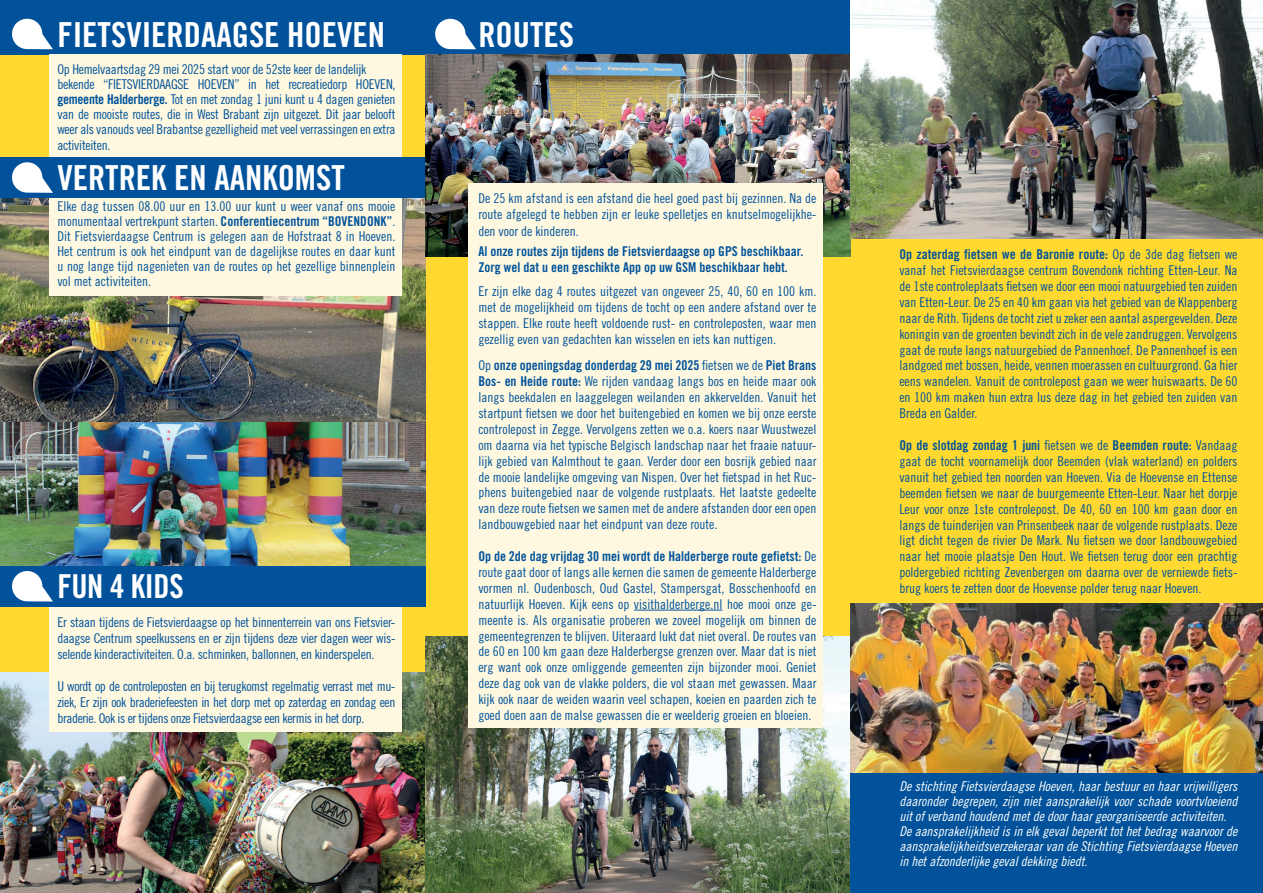
<style>
.page{position:relative;width:1263px;height:893px;background:#ffd930}
.page>*{position:absolute;margin:0;border:0;box-sizing:border-box;transform-origin:0 0}
.t1{font:34.5px "Trade Gothic Bold Cond Twenty";color:#fff}
.t2{font:33px "Trade Gothic Bold Cond Twenty";letter-spacing:-.01em;color:#fff}
.t3{font:13.5px/15.9px "Trade Gothic LT Std Cn 18";letter-spacing:-.02em;color:#01529a;text-align:justify}
.t4{font:13.5px/15px "Trade Gothic LT Std Cn 18 Obl";color:#fff}
.t5{font:13.5px/16.2px "Trade Gothic Bold Cond Twenty";color:#01529a}
.s1{font-family:"Trade Gothic Bold Cond Twenty"}
.s2{font-family:"Trade Gothic LT Std Cn 18"}
</style>
<div class="page">
<img style="left:0;top:198px;width:425px;height:368px">
<div style="left:0;top:0;width:425px;height:54px;background:#01529a"></div>
<div style="left:49px;top:54px;width:353px;height:242px;background:#fef8e0"></div>
<div style="left:0;top:157px;width:425px;height:41px;background:#01529a"></div>
<img style="left:0;top:672px;width:425px;height:220px">
<img style="left:0;top:892px;width:425px;height:1px">
<div style="left:49px;top:604px;width:353px;height:127px;background:#fef8e0"></div>
<div style="left:0;top:566px;width:425px;height:40px;background:#01529a"></div>
<div style="left:425px;top:0;width:425px;height:54px;background:#01529a"></div>
<svg style="left:12px;top:19px;width:41px;height:30px"></svg>
<svg style="left:12px;top:162px;width:41px;height:31px"></svg>
<svg style="left:12px;top:571px;width:41px;height:30px"></svg>
<svg style="left:435px;top:19px;width:41px;height:30px"></svg>
<img style="left:425px;top:54px;width:425px;height:202px">
<img style="left:425px;top:637px;width:425px;height:256px">
<img style="left:850px;top:0;width:413px;height:238px">
<img style="left:850px;top:604px;width:413px;height:170px">
<div style="left:468px;top:184px;width:355px;height:544px;background:#fef8e0"></div>
<hr style="left:634px;top:610px;width:88px;height:1px;background:#01529a">
<div style="left:850px;top:774px;width:413px;height:119px;background:#01529a"></div>
<h1 class="t1" style="left:57px;top:13px;width:329px">FIETSVIERDAAGSE HOEVEN</h1>
<p class="t3" style="left:57px;top:61px;width:340px;line-height:15.3px;text-align:left">Op Hemelvaartsdag 29 mei 2025 start voor de 52ste keer de landelijk bekende “FIETSVIERDAAGSE HOEVEN” in het recreatiedorp HOEVEN, <span class="s1">gemeente Halderberge.</span> Tot en met zondag 1 juni kunt u 4 dagen genieten van de mooiste routes, die in West Brabant zijn uitgezet. Dit jaar belooft weer als vanouds veel Brabantse gezelligheid met veel verrassingen en extra activiteiten.</p>
<h1 class="t1" style="left:57px;top:157px;width:289px">VERTREK EN AANKOMST</h1>
<p class="t3" style="left:57px;top:199px;width:340px;line-height:15px">Elke dag tussen 08.00 uur en 13.00 uur kunt u weer vanaf ons mooie monumentaal vertrekpunt starten. <span class="s1">Conferentiecentrum “BOVENDONK”</span>.<br>Dit Fietsvierdaagse Centrum is gelegen aan de Hofstraat 8 in Hoeven.<br>Het centrum is ook het eindpunt van de dagelijkse routes en daar kunt u nog lange tijd nagenieten van de routes op het gezellige binnenplein vol met activiteiten.</p>
<h2 class="t2" style="left:57px;top:566px;width:128px">FUN 4 KIDS</h2>
<p class="t3" style="left:57px;top:613px;width:340px">Er staan tijdens de Fietsvierdaagse op het binnenterrein van ons Fietsvier&shy;daagse Centrum speelkussens en er zijn tijdens deze vier dagen weer wis&shy;selende kinderactiviteiten. O.a. schminken, ballonnen, en kinderspelen.</p>
<p class="t3" style="left:57px;top:678px;width:340px">U wordt op de controleposten en bij terugkomst regelmatig verrast met mu&shy;ziek, Er zijn ook braderiefeesten in het dorp met op zaterdag en zondag een braderie. Ook is er tijdens onze Fietsvierdaagse een kermis in het dorp.</p>
<h1 class="t1" style="left:478px;top:14px;width:97px">ROUTES</h1>
<p class="t3" style="left:478px;top:190px;width:340px">De 25 km afstand is een afstand die heel goed past bij gezinnen. Na de route afgelegd te hebben zijn er leuke spelletjes en knutselmogelijkhe&shy;den voor de kinderen.</p>
<p class="t5" style="left:478px;top:243px;width:327px">Al onze routes zijn tijdens de Fietsvierdaagse op GPS beschikbaar.<br>Zorg wel dat u een geschikte App op uw GSM beschikbaar hebt.</p>
<p class="t3" style="left:478px;top:282px;width:340px">Er zijn elke dag 4 routes uitgezet van ongeveer 25, 40, 60 en 100 km. met de mogelijkheid om tijdens de tocht op een andere afstand over te stappen. Elke route heeft voldoende rust- en controleposten, waar men gezellig even van gedachten kan wisselen en iets kan nuttigen.</p>
<p class="t5" style="left:478px;top:357px;width:340px"><span class="s2">Op</span> onze openingsdag donderdag 29 mei 2025 <span class="s2">fietsen we de</span> Piet Brans</p>
<p class="t3" style="left:478px;top:373px;width:340px"><span class="s1">Bos- en Heide route:</span> We rijden vandaag langs bos en heide maar ook langs beekdalen en laaggelegen weilanden en akkervelden. Vanuit het startpunt fietsen we door het buitengebied en komen we bij onze eerste controlepost in Zegge. Vervolgens zetten we o.a. koers naar Wuustwezel om daarna via het typische Belgisch landschap naar het fraaie natuur&shy;lijk gebied van Kalmthout te gaan. Verder door een bosrijk gebied naar de mooie landelijke omgeving van Nispen. Over het fietspad in het Ruc&shy;phens buitengebied naar de volgende rustplaats. Het laatste gedeelte van deze route fietsen we samen met de andere afstanden door een open landbouwgebied naar het eindpunt van deze route.</p>
<p class="t5" style="left:478px;top:548px;width:340px">Op de 2de dag vrijdag 30 mei wordt de Halderberge route gefietst: <span class="s2">De</span></p>
<p class="t3" style="left:478px;top:564px;width:340px">route gaat door of langs alle kernen die samen de gemeente Halderberge vormen nl. Oudenbosch, Oud Gastel, Stampersgat, Bosschenhoofd en natuurlijk Hoeven. Kijk eens op visithalderberge.nl hoe mooi onze ge&shy;meente is. Als organisatie proberen we zoveel mogelijk om binnen de gemeentegrenzen te blijven. Uiteraard lukt dat niet overal. De routes van de 60 en 100 km gaan deze Halderbergse grenzen over. Maar dat is niet erg want ook onze omliggende gemeenten zijn bijzonder mooi. Geniet deze dag ook van de vlakke polders, die vol staan met gewassen. Maar kijk ook naar de weiden waarin veel schapen, koeien en paarden zich te goed doen aan de malse gewassen die er weelderig groeien en bloeien.</p>
<p class="t5" style="left:899px;top:246px;width:340px">Op zaterdag fietsen we de Baronie route: <span class="s2">Op de 3de dag fietsen we</span></p>
<p class="t3" style="left:899px;top:262px;width:340px">vanaf het Fietsvierdaagse centrum Bovendonk richting Etten-Leur. Na de 1ste controleplaats fietsen we door een mooi natuurgebied ten zuiden van Etten-Leur. De 25 en 40 km gaan via het gebied van de Klappenberg naar de Rith. Tijdens de tocht ziet u zeker een aantal aspergevelden. Deze koningin van de groenten bevindt zich in de vele zandruggen. Vervolgens gaat de route langs natuurgebied de Pannenhoef. De Pannenhoef is een landgoed met bossen, heide, vennen moerassen en cultuurgrond. Ga hier eens wandelen. Vanuit de controlepost gaan we weer huiswaarts. De 60 en 100 km maken hun extra lus deze dag in het gebied ten zuiden van Breda en Galder.</p>
<p class="t5" style="left:899px;top:437px;width:339px">Op de slotdag zondag 1 juni <span class="s2">fietsen we de</span> Beemden route: <span class="s2">Vandaag</span></p>
<p class="t3" style="left:899px;top:453px;width:340px">gaat de tocht voornamelijk door Beemden (vlak waterland) en polders vanuit het gebied ten noorden van Hoeven. Via de Hoevense en Ettense beemden fietsen we naar de buurgemeente Etten-Leur. Naar het dorpje Leur voor onze 1ste controlepost. De 40, 60 en 100 km gaan door en langs de tuinderijen van Prinsenbeek naar de volgende rustplaats. Deze ligt dicht tegen de rivier De Mark. Nu fietsen we door landbouwgebied naar het mooie plaatsje Den Hout. We fietsen terug door een prachtig poldergebied richting Zevenbergen om daarna over de verniewde fiets&shy;brug koers te zetten door de Hoevense polder terug naar Hoeven.</p>
<p class="t4" style="left:899px;top:779px;width:340px">De stichting Fietsvierdaagse Hoeven, haar bestuur en haar vrijwilligers daaronder begrepen, zijn niet aansprakelijk voor schade voortvloeiend uit of verband houdend met de door haar georganiseerde activiteiten.<br>De aansprakelijkheid is in elk geval beperkt tot het bedrag waarvoor de aansprakelijkheidsverzekeraar van de Stichting Fietsvierdaagse Hoeven in het afzonderlijke geval dekking biedt.</p>
</div>
